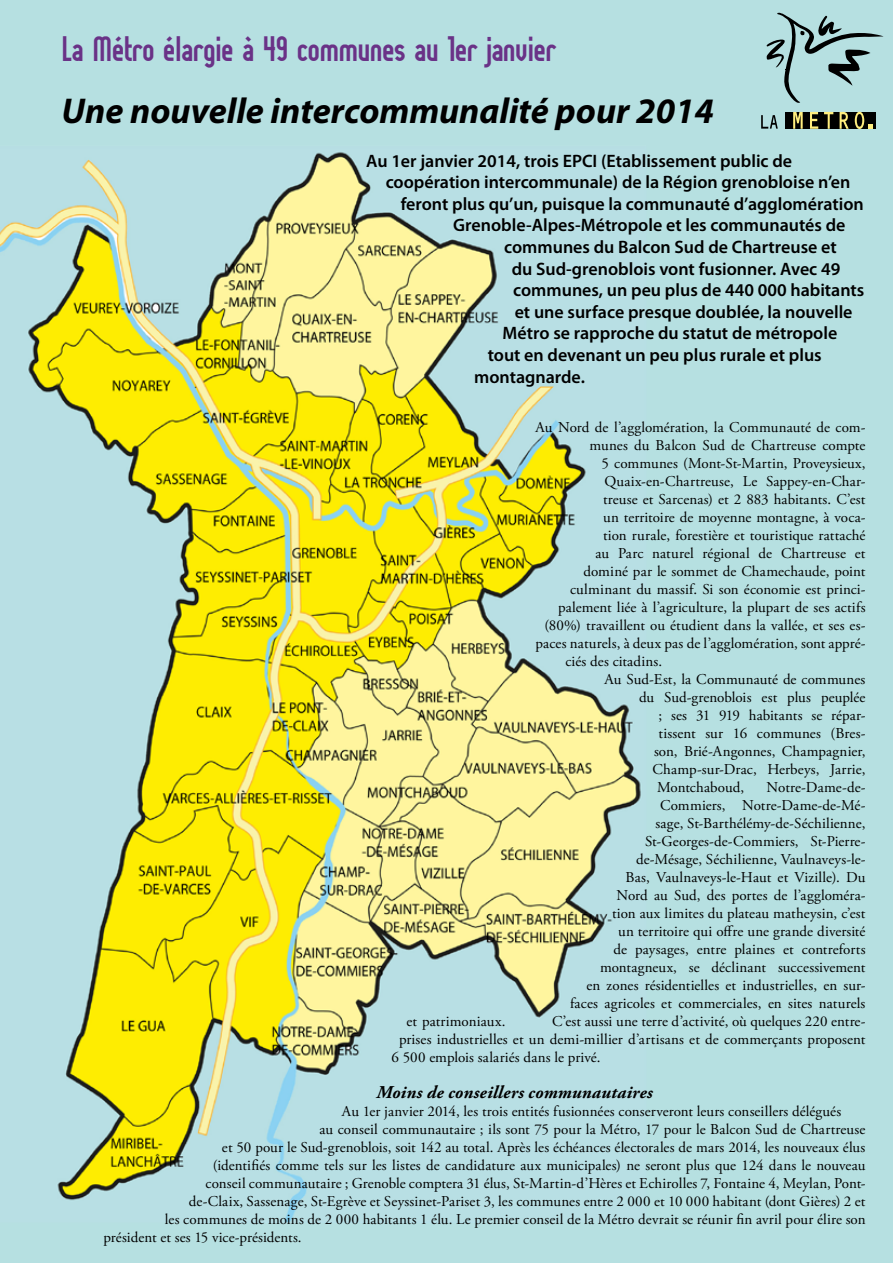
<style>
.page{position:relative;width:893px;height:1263px;background:#b6e0e1}
.page>*{position:absolute;margin:0;border:0;box-sizing:border-box;transform-origin:0 0}
.t1{font:italic 700 36px "Myriad Pro";color:#000}
.t2{font:700 34.5px "Lady Ice";letter-spacing:.01em;color:#6a3287}
.t3{font:600 18px "Myriad Pro";color:#000}
.t4{font:italic 700 18px "Adobe Garamond Pro";letter-spacing:.01em;color:#000}
.t5{font:15px/18px "Adobe Garamond Pro";letter-spacing:.005em;color:#000;text-align:right}
</style>
<div class="page">
<img style="left:0;top:152px;width:641px;height:1070px">
<div style="left:785px;top:112px;width:91px;height:17px;background:#000"></div>
<svg style="left:761px;top:115px;width:17px;height:14px"></svg>
<svg style="left:793px;top:112px;width:10px;height:17px"></svg>
<svg style="left:810px;top:112px;width:8px;height:17px"></svg>
<svg style="left:824px;top:112px;width:9px;height:17px"></svg>
<svg style="left:840px;top:112px;width:9px;height:17px"></svg>
<svg style="left:855px;top:112px;width:18px;height:17px"></svg>
<svg style="left:766px;top:13px;width:118px;height:90px"></svg>
<h2 class="t2" style="left:62px;top:26px;width:495px">La Métro élargie à 49 communes au 1er janvier</h2>
<h1 class="t1" style="left:62px;top:87px;width:654px">Une nouvelle intercommunalité pour 2014</h1>
<p class="t3" style="left:366px;top:149px;width:427px">Au 1er janvier 2014, trois EPCI (Etablissement public de</p>
<p class="t3" style="left:386px;top:171px;width:466px">coopération intercommunale) de la Région grenobloise n’en</p>
<p class="t3" style="left:401px;top:192px;width:465px">feront plus qu’un, puisque la communauté d’agglomération</p>
<p class="t3" style="left:453px;top:214px;width:394px">Grenoble-Alpes-Métropole et les communautés de</p>
<p class="t3" style="left:504px;top:235px;width:334px">communes du Balcon Sud de Chartreuse et</p>
<p class="t3" style="left:512px;top:257px;width:330px">du Sud-grenoblois vont fusionner. Avec 49</p>
<p class="t3" style="left:513px;top:279px;width:353px">communes, un peu plus de 440 000 habitants</p>
<p class="t3" style="left:515px;top:300px;width:339px">et une surface presque doublée, la nouvelle</p>
<p class="t3" style="left:503px;top:322px;width:336px">Métro se rapproche du statut de métropole</p>
<p class="t3" style="left:488px;top:343px;width:336px">tout en devenant un peu plus rurale et plus</p>
<p class="t3" style="left:474px;top:365px;width:112px">montagnarde.</p>
<p class="t5" style="left:535px;top:419px;width:331px">Au Nord de l’agglomération, la Communauté de com-</p>
<p class="t5" style="left:589px;top:437px;width:277px">munes du Balcon Sud de Chartreuse compte</p>
<p class="t5" style="left:601px;top:455px;width:265px">5 communes (Mont-St-Martin, Proveysieux,</p>
<p class="t5" style="left:604px;top:473px;width:262px">Quaix-en-Chartreuse, Le Sappey-en-Char-</p>
<p class="t5" style="left:603px;top:491px;width:264px">treuse et Sarcenas) et 2 883 habitants. C’est</p>
<p class="t5" style="left:603px;top:509px;width:264px">un territoire de moyenne montagne, à voca-</p>
<p class="t5" style="left:603px;top:527px;width:264px">tion rurale, forestière et touristique rattaché</p>
<p class="t5" style="left:595px;top:545px;width:271px">au Parc naturel régional de Chartreuse et</p>
<p class="t5" style="left:583px;top:563px;width:283px">dominé par le sommet de Chamechaude, point</p>
<p class="t5" style="left:570px;top:581px;width:297px">culminant du massif. Si son économie est princi-</p>
<p class="t5" style="left:558px;top:599px;width:309px">palement liée à l’agriculture, la plupart de ses actifs</p>
<p class="t5" style="left:544px;top:617px;width:322px">(80%) travaillent ou étudient dans la vallée, et ses es-</p>
<p class="t5" style="left:535px;top:635px;width:331px">paces naturels, à deux pas de l’agglomération, sont appré-</p>
<p class="t5" style="left:565px;top:653px;width:98px">ciés des citadins.</p>
<p class="t5" style="left:604px;top:671px;width:262px">Au Sud-Est, la Communauté de communes</p>
<p class="t5" style="left:639px;top:689px;width:228px">du Sud-grenoblois est plus peuplée</p>
<p class="t5" style="left:658px;top:707px;width:208px">; ses 31 919 habitants se répar-</p>
<p class="t5" style="left:658px;top:725px;width:208px">tissent sur 16 communes (Bres-</p>
<p class="t5" style="left:654px;top:743px;width:213px">son, Brié-Angonnes, Champagnier,</p>
<p class="t5" style="left:652px;top:761px;width:214px">Champ-sur-Drac, Herbeys, Jarrie,</p>
<p class="t5" style="left:657px;top:779px;width:89px">Montchaboud,</p>
<p class="t5" style="left:570px;top:779px;width:297px">Notre-Dame-de-<br>Commiers, Notre-Dame-de-Mé-<br>sage, St-Barthélémy-de-Séchilienne, St-Georges-de-Commiers, St-Pierre-<br>de-Mésage, Séchilienne, Vaulnaveys-le-<br>Bas, Vaulnaveys-le-Haut et Vizille). Du<br>Nord au Sud, des portes de l’aggloméra-<br>tion aux limites du plateau matheysin, c’est<br>un territoire qui offre une grande diversité<br>de paysages, entre plaines et contreforts montagneux, se déclinant successivement<br>en zones résidentielles et industrielles, en sur&shy;faces agricoles et commerciales, en sites naturels</p>
<p class="t5" style="left:406px;top:1013px;width:100px">et patrimoniaux.</p>
<p class="t5" style="left:552px;top:1013px;width:315px">C’est aussi une terre d’activité, où quelques 220 entre-</p>
<p class="t5" style="left:399px;top:1031px;width:468px">prises industrielles et un demi-millier d’artisans et de commerçants proposent</p>
<p class="t5" style="left:391px;top:1049px;width:211px">6 500 emplois salariés dans le privé.</p>
<p class="t4" style="left:376px;top:1082px;width:278px">Moins de conseillers communautaires</p>
<p class="t5" style="left:342px;top:1103px;width:501px">Au 1er janvier 2014, les trois entités fusionnées conserveront leurs conseillers délégués</p>
<p class="t5" style="left:319px;top:1121px;width:547px">au conseil communautaire ; ils sont 75 pour la Métro, 17 pour le Balcon Sud de Chartreuse</p>
<p class="t5" style="left:222px;top:1139px;width:645px">et 50 pour le Sud-grenoblois, soit 142 au total. Après les échéances électorales de mars 2014, les nouveaux élus</p>
<p class="t5" style="left:213px;top:1157px;width:654px">(identifiés comme tels sur les listes de candidature aux municipales) ne seront plus que 124 dans le nouveau</p>
<p class="t5" style="left:205px;top:1175px;width:662px">conseil communautaire ; Grenoble comptera 31 élus, St-Martin-d’Hères et Echirolles 7, Fontaine 4, Meylan, Pont-</p>
<p class="t5" style="left:189px;top:1193px;width:678px">de-Claix, Sassenage, St-Egrève et Seyssinet-Pariset 3, les communes entre 2 000 et 10 000 habitant (dont Gières) 2 et</p>
<p class="t5" style="left:165px;top:1211px;width:702px">les communes de moins de 2 000 habitants 1 élu. Le premier conseil de la Métro devrait se réunir fin avril pour élire son</p>
<p class="t5" style="left:103px;top:1229px;width:200px">président et ses 15 vice-présidents.</p>
</div>
